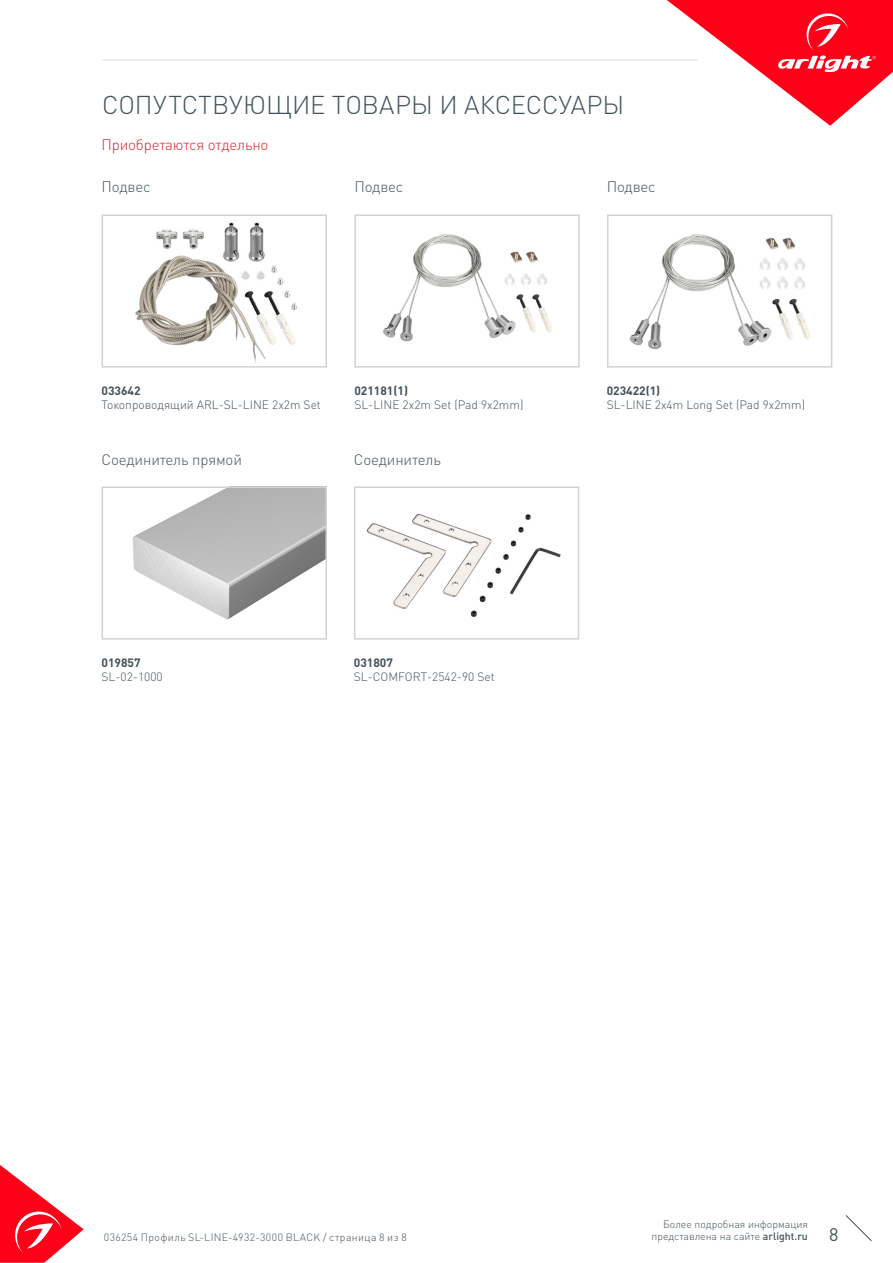
<style>
.page{position:relative;width:893px;height:1263px;background:#fff}
.page>*{position:absolute;margin:0;border:0;box-sizing:border-box;transform-origin:0 0}
.t1{font:300 25.5px "DIN Pro";color:#425159}
.t2{font:18px "DIN Pro";color:#425159}
.t3{font:300 15px "DIN Pro";letter-spacing:-.01em;color:#425159}
.t4{font:300 15px "DIN Pro";letter-spacing:-.01em;color:#d5262a}
.t5{font:300 12px "DIN Pro";color:#425159}
.t6{font:700 12px "DIN Pro";color:#425159}
.t7{font:300 10.5px "DIN Pro";color:#425159}
.t8{font:300 10.5px "DIN Pro";letter-spacing:.04em;color:#425159}
.s1{font-weight:500}
</style>
<div class="page">
<svg style="left:0;top:1165px;width:84px;height:98px"></svg>
<svg style="left:845px;top:1215px;width:27px;height:26px"></svg>
<svg style="left:667px;top:0;width:226px;height:126px"></svg>
<hr style="left:102px;top:60px;width:595px;height:1px;background:#dcdddf">
<img style="left:132px;top:489px;width:192px;height:131px">
<div style="left:102px;top:486px;width:225px;height:154px;border:2px solid #d1d2d4"></div>
<img style="left:367px;top:513px;width:194px;height:104px">
<div style="left:354px;top:486px;width:225px;height:154px;border:2px solid #d1d2d4"></div>
<img style="left:135px;top:222px;width:162px;height:141px">
<div style="left:102px;top:214px;width:225px;height:154px;border:2px solid #d1d2d4"></div>
<img style="left:629px;top:234px;width:181px;height:116px">
<div style="left:607px;top:214px;width:225px;height:154px;border:2px solid #d1d2d4"></div>
<img style="left:383px;top:234px;width:169px;height:108px">
<div style="left:354px;top:214px;width:226px;height:154px;border:2px solid #d1d2d4"></div>
<p class="t1" style="left:102px;top:87px;width:524px">СОПУТСТВУЮЩИЕ ТОВАРЫ И АКСЕССУАРЫ</p>
<p class="t4" style="left:102px;top:134px;width:168px">Приобретаются отдельно</p>
<p class="t3" style="left:102px;top:177px;width:51px">Подвес</p>
<p class="t3" style="left:354px;top:177px;width:51px">Подвес</p>
<p class="t6" style="left:102px;top:382px;width:41px">033642</p>
<p class="t5" style="left:102px;top:397px;width:221px">Токопроводящий ARL-SL-LINE 2x2m Set</p>
<p class="t6" style="left:354px;top:382px;width:55px">021181(1)</p>
<p class="t5" style="left:354px;top:397px;width:171px">SL-LINE 2x2m Set (Pad 9x2mm)</p>
<p class="t3" style="left:102px;top:449px;width:142px">Соединитель прямой</p>
<p class="t3" style="left:354px;top:449px;width:89px">Соединитель</p>
<p class="t6" style="left:102px;top:654px;width:41px">019857</p>
<p class="t5" style="left:102px;top:669px;width:63px">SL-02-1000</p>
<p class="t6" style="left:354px;top:654px;width:41px">031807</p>
<p class="t5" style="left:354px;top:669px;width:142px">SL-COMFORT-2542-90 Set</p>
<p class="t3" style="left:607px;top:177px;width:51px">Подвес</p>
<p class="t6" style="left:607px;top:382px;width:55px">023422(1)</p>
<p class="t5" style="left:607px;top:397px;width:200px">SL-LINE 2x4m Long Set (Pad 9x2mm)</p>
<p class="t7" style="left:663px;top:1216px;width:146px">Более подробная информация</p>
<p class="t7" style="left:651px;top:1229px;width:158px">представлена на сайте <span class="s1">arlight.ru</span></p>
<p class="t8" style="left:104px;top:1230px;width:305px">036254 Профиль SL-LINE-4932-3000 BLACK / страница 8 из 8</p>
<h2 class="t2" style="left:829px;top:1222px;width:11px">8</h2>
</div>
